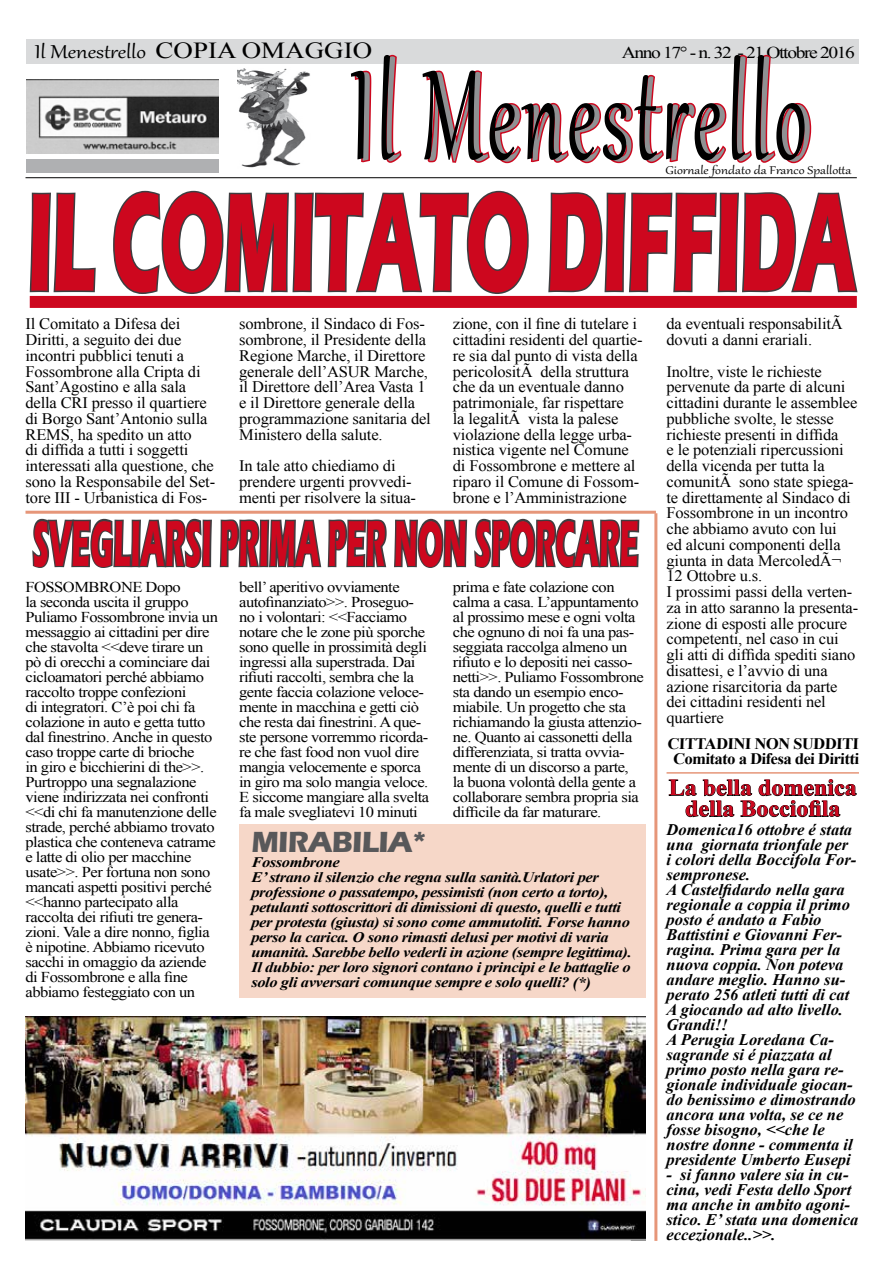
<style>
.page{position:relative;width:893px;height:1263px;background:#fff}
.page>*{position:absolute;margin:0;border:0;box-sizing:border-box;transform-origin:0 0}
.t1{font:155.7px "Gabriola";letter-spacing:.06em;color:#000;scale:.6 1}
.t2{font:700 144.75px "Eras ITC";letter-spacing:-.01em;color:#cd071e;scale:.51 1}
.t3{font:700 66.75px "Eras ITC";letter-spacing:.02em;color:#cd071e;scale:.43 1}
.t4{font:700 30px "Eras ITC";letter-spacing:-.025em;color:#58585a}
.t5{font:700 23.1px/21px "Times New Roman";color:#cd071e;text-align:center;scale:1.04 1}
.t6{font:22.95px "Gabriola";color:#000;scale:1.18 1}
.t7{font:16.65px "Times New Roman";letter-spacing:-.07em;color:#000;scale:1.18 1}
.t8{font:italic 700 16.2px/15px "Times New Roman";color:#000}
.t9{font:16.05px/15.8px "Times New Roman";letter-spacing:-.01em;color:#000}
.t10{font:700 16.05px/15.8px "Times New Roman";color:#000;text-align:center}
.t11{font:15px/15px "Times New Roman";letter-spacing:-.03em;color:#000;scale:1.1 1}
.t12{font:italic 700 14.55px/15px "Times New Roman";letter-spacing:-.025em;color:#000;scale:1.14 1}
.t13{font:13.8px "Gabriola";color:#000;scale:1.19 1}
.s1{font-family:"Times New Roman"}
.s2{font-size:15.9px}
</style>
<div class="page">
<div style="left:239px;top:824px;width:406px;height:174px;background:#f6d7c8"></div>
<div style="left:27px;top:39px;width:832px;height:24px;background:#d9dadb"></div>
<img style="left:237px;top:68px;width:73px;height:100px">
<svg style="left:354px;top:70px;width:18px;height:93px"></svg>
<svg style="left:384px;top:54px;width:19px;height:109px"></svg>
<svg style="left:425px;top:63px;width:303px;height:101px"></svg>
<svg style="left:734px;top:54px;width:79px;height:110px"></svg>
<hr style="left:26px;top:177px;width:831px;height:1px;background:#000">
<img style="left:27px;top:79px;width:192px;height:75px">
<div style="left:27px;top:160px;width:192px;height:13px;background:#afb0b2"></div>
<img style="left:26px;top:1016px;width:619px;height:225px">
<svg style="left:29px;top:192px;width:67px;height:101px"></svg>
<svg style="left:112px;top:177px;width:418px;height:119px"></svg>
<svg style="left:548px;top:192px;width:310px;height:101px"></svg>
<svg style="left:668px;top:779px;width:189px;height:38px"></svg>
<hr style="left:654px;top:513px;width:3px;height:728px;background:#e69679">
<hr style="left:666px;top:772px;width:193px;height:2px;background:#e69679">
<hr style="left:26px;top:511px;width:630px;height:3px;background:#e69679">
<div style="left:30px;top:296px;width:827px;height:12px;background:#cd071e"></div>
<svg style="left:31px;top:510px;width:610px;height:58px"></svg>
<h3 class="t6" style="left:35px;top:37px;width:288px">Il Menestrello <span class="s1">COPIA OMAGGIO</span></h3>
<p class="t7" style="left:622px;top:41px;width:199px">Anno 17° - n. 32 - 21 Ottobre 2016</p>
<h1 class="t1" style="left:350px;top:13px;width:763px">Il Menestrello</h1>
<p class="t13" style="left:666px;top:161px;width:158px">Giornale fondato da Franco Spallotta</p>
<h2 class="t2" style="left:28px;top:159px;width:1626px">IL COMITATO DIFFIDA</h2>
<p class="t9" style="left:26px;top:316px;width:156px">Il Comitato a Difesa dei</p>
<p class="t9" style="left:26px;top:332px;width:191px">Diritti, a seguito dei due incontri pubblici tenuti a<br>Fossombrone alla Cripta di<br>Sant’Agostino e alla sala della CRI presso il quartiere di Borgo Sant’Antonio sulla<br>REMS, ha spedito un atto<br>di diffida a tutti i soggetti interessati alla questione, che sono la Responsabile del Set&shy;tore III - Urbanistica di Fos-</p>
<p class="t9" style="left:239px;top:316px;width:193px">sombrone, il Sindaco di Fos&shy;sombrone, il Presidente della<br>Regione Marche, il Direttore generale dell’ASUR Marche, il Direttore dell’Area Vasta 1 e il Direttore generale della programmazione sanitaria del<br>Ministero della salute.</p>
<p class="t9" style="left:239px;top:458px;width:178px">In tale atto chiediamo di prendere urgenti provvedi&shy;menti per risolvere la situa-</p>
<p class="t9" style="left:453px;top:316px;width:191px">zione, con il fine di tutelare i cittadini residenti del quartie&shy;re sia dal punto di vista della pericolositÃ della struttura che da un eventuale danno patrimoniale, far rispettare<br>la legalitÃ vista la palese violazione della legge urba&shy;nistica vigente nel Comune di Fossombrone e mettere al riparo il Comune di Fossom&shy;brone e l’Amministrazione</p>
<h3 class="t3" style="left:33px;top:505px;width:1410px">SVEGLIARSI PRIMA PER NON SPORCARE</h3>
<p class="t11" style="left:26px;top:579px;width:176px">FOSSOMBRONE Dopo<br>la seconda uscita il gruppo<br>Puliamo Fossombrone invia un messaggio ai cittadini per dire che stavolta &lt;&lt;deve tirare un pò di orecchi a cominciare dai cicloamatori perché abbiamo raccolto troppe confezioni<br>di integratori. C’è poi chi fa colazione in auto e getta tutto dal finestrino. Anche in questo caso troppe carte di brioche<br>in giro e bicchierini di the&gt;&gt;.<br>Purtroppo una segnalazione viene indirizzata nei confronti &lt;&lt;di chi fa manutenzione delle strade, perché abbiamo trovato plastica che conteneva catrame e latte di olio per macchine usate&gt;&gt;. Per fortuna non sono mancati aspetti positivi perché &lt;&lt;hanno partecipato alla raccolta dei rifiuti tre genera&shy;zioni. Vale a dire nonno, figlia è nipotine. Abbiamo ricevuto sacchi in omaggio da aziende di Fossombrone e alla fine abbiamo festeggiato con un</p>
<p class="t11" style="left:239px;top:579px;width:174px">bell’ aperitivo ovviamente autofinanziato&gt;&gt;. Proseguo&shy;no i volontari: &lt;&lt;Facciamo notare che le zone più sporche sono quelle in prossimità degli ingressi alla superstrada. Dai rifiuti raccolti, sembra che la gente faccia colazione veloce&shy;mente in macchina e getti ciò che resta dai finestrini. A que&shy;ste persone vorremmo ricorda&shy;re che fast food non vuol dire mangia velocemente e sporca in giro ma solo mangia veloce.<br>E siccome mangiare alla svelta fa male svegliatevi 10 minuti</p>
<p class="t11" style="left:453px;top:579px;width:175px">prima e fate colazione con calma a casa. L’appuntamento al prossimo mese e ogni volta che ognuno di noi fa una pas&shy;seggiata raccolga almeno un rifiuto e lo depositi nei casso&shy;netti&gt;&gt;. Puliamo Fossombrone sta dando un esempio enco&shy;miabile. Un progetto che sta richiamando la giusta attenzio&shy;ne. Quanto ai cassonetti della differenziata, si tratta ovvia&shy;mente di un discorso a parte, la buona volontà della gente a collaborare sembra propria sia difficile da far maturare.</p>
<h3 class="t4" style="left:251px;top:825px;width:177px">MIRABILIA*</h3>
<p class="t12" style="left:251px;top:855px;width:335px">Fossombrone<br>E’ strano il silenzio che regna sulla sanità.Urlatori per professione o passatempo, pessimisti (non certo a torto), petulanti sottoscrittori di dimissioni di questo, quelli e tutti per protesta (giusta) si sono come ammutoliti. Forse hanno perso la carica. O sono rimasti delusi per motivi di varia umanità. Sarebbe bello vederli in azione (sempre legittima).<br>Il dubbio: per loro signori contano i principi e le battaglie o solo gli avversari comunque sempre e solo quelli? <span class="s2">(*)</span></p>
<p class="t9" style="left:666px;top:316px;width:178px">da eventuali responsabilitÃ dovuti a danni erariali.</p>
<p class="t9" style="left:666px;top:363px;width:193px">Inoltre, viste le richieste pervenute da parte di alcuni cittadini durante le assemblee pubbliche svolte, le stesse richieste presenti in diffida<br>e le potenziali ripercussioni della vicenda per tutta la comunitÃ sono state spiega&shy;te direttamente al Sindaco di<br>Fossombrone in un incontro che abbiamo avuto con lui<br>ed alcuni componenti della giunta in data MercoledÃ¬<br>12 Ottobre u.s.<br>I prossimi passi della verten&shy;za in atto saranno la presenta&shy;zione di esposti alle procure competenti, nel caso in cui gli atti di diffida spediti siano disattesi, e l’avvio di una azione risarcitoria da parte dei cittadini residenti nel quartiere</p>
<p class="t10" style="left:667px;top:735px;width:194px">CITTADINI NON SUDDITI<br>Comitato a Difesa dei Diritti</p>
<h3 class="t5" style="left:669px;top:776px;width:182px">La bella domenica della Bocciofila</h3>
<p class="t8" style="left:666px;top:821px;width:191px">Domenica16 ottobre é stata una giornata trionfale per i colori della Boccifola For&shy;sempronese.<br>A Castelfidardo nella gara regionale a coppia il primo posto é andato a Fabio<br>Battistini e Giovanni Fer&shy;ragina. Prima gara per la nuova coppia. Non poteva andare meglio. Hanno su&shy;perato 256 atleti tutti di cat<br>A giocando ad alto livello.<br>Grandi!!<br>A Perugia Loredana Ca&shy;sagrande si é piazzata al primo posto nella gara re&shy;gionale individuale giocan&shy;do benissimo e dimostrando ancora una volta, se ce ne fosse bisogno, &lt;&lt;che le nostre donne - commenta il presidente Umberto Eusepi</p>
<p class="t8" style="left:666px;top:1166px;width:193px">- si fanno valere sia in cu&shy;cina, vedi Festa dello Sport ma anche in ambito agoni&shy;stico. E’ stata una domenica eccezionale..&gt;&gt;.</p>
</div>
